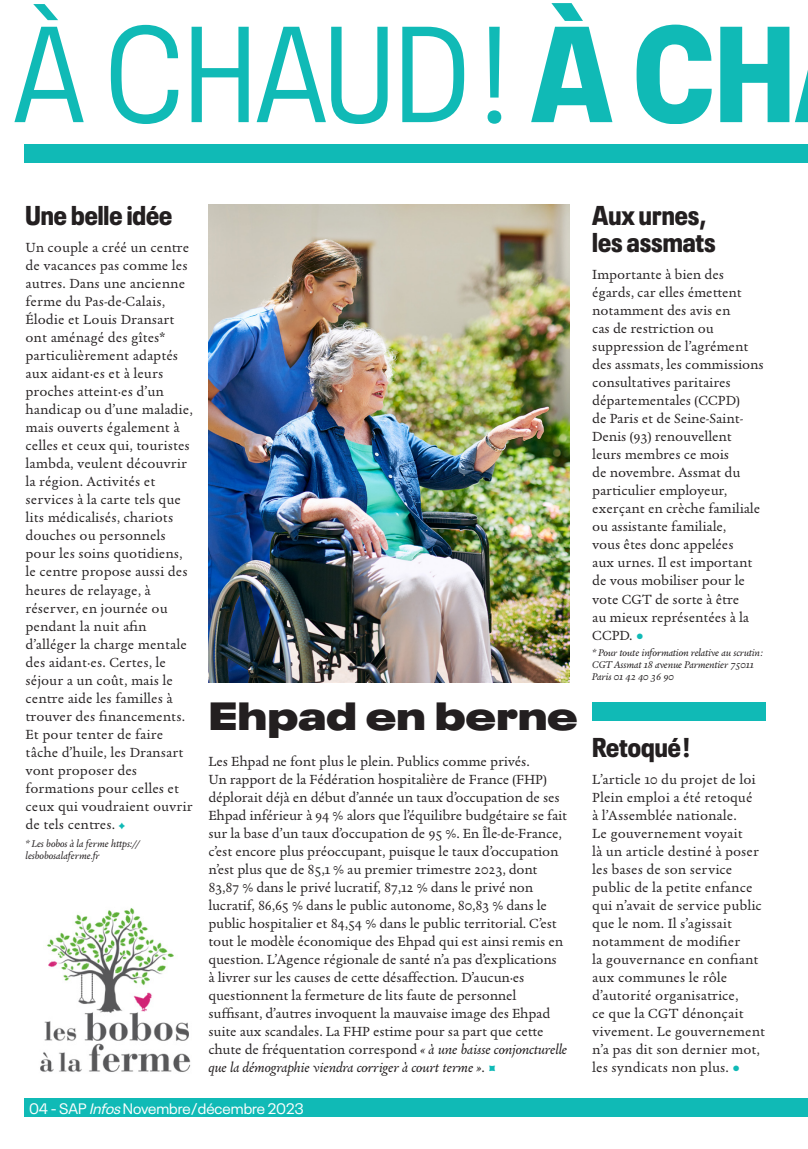
<style>
.page{position:relative;width:808px;height:1149px;background:#fff}
.page>*{position:absolute;margin:0;border:0;box-sizing:border-box;transform-origin:0 0}
.t1{font:condensed 135px "Neue Plak";color:#10bab6}
.t2{font:900 expanded 39px "Neue Plak";color:#231f20}
.t3{font:900 condensed 27px/27px "Neue Plak";color:#231f20}
.t4{font:15px "Neue Plak";color:#fff}
.t5{font:14.25px/18px "Garalda";letter-spacing:-.01em;color:#231f20}
.t6{font:italic 10.5px/12px "Garalda";letter-spacing:-.02em;color:#231f20}
.s1{font-weight:900}
.s2{font-size:12px;color:#10bab6}
.s3{font-style:italic}
.s4{color:#10bab6}
.s5{font-family:"Garalda Md";color:#10bab6}
</style>
<div class="page">
<div style="left:25px;top:1098px;width:783px;height:18px;background:#10bab6"></div>
<div style="left:25px;top:144px;width:783px;height:18px;background:#10bab6"></div>
<img style="left:208px;top:204px;width:362px;height:478px">
<div style="left:592px;top:702px;width:173px;height:18px;background:#10bab6"></div>
<img style="left:40px;top:908px;width:151px;height:164px">
<h1 class="t1" style="left:14px;top:-25px;width:782px">À CHAUD ! <span class="s1">À CH</span></h1>
<p class="t3" style="left:26px;top:199px;width:148px">Une belle idée</p>
<p class="t5" style="left:26px;top:239px;width:169px">Un couple a créé un centre de vacances pas comme les autres. Dans une ancienne ferme du Pas-de-Calais,<br>Élodie et Louis Dransart ont aménagé des gîtes* particulièrement adaptés aux aidant·es et à leurs proches atteint·es d’un handicap ou d’une maladie, mais ouverts également à celles et ceux qui, touristes lambda, veulent découvrir la région. Activités et services à la carte tels que lits médicalisés, chariots douches ou personnels pour les soins quotidiens, le centre propose aussi des heures de relayage, à réserver, en journée ou pendant la nuit afin d’alléger la charge mentale des aidant·es. Certes, le séjour a un coût, mais le centre aide les familles à trouver des financements.<br>Et pour tenter de faire tâche d’huile, les Dransart vont proposer des formations pour celles et ceux qui voudraient ouvrir de tels centres. <span class="s2">◆</span></p>
<p class="t6" style="left:26px;top:838px;width:116px">* Les bobos à la ferme https:// lesbobosalaferme.fr</p>
<p class="t2" style="left:208px;top:681px;width:371px">Ehpad en berne</p>
<p class="t5" style="left:208px;top:752px;width:361px">Les Ehpad ne font plus le plein. Publics comme privés.<br>Un rapport de la Fédération hospitalière de France (FHP) déplorait déjà en début d’année un taux d’occupation de ses Ehpad inférieur à 94 % alors que l’équilibre budgétaire se fait sur la base d’un taux d’occupation de 95 %. En Île-de-France, c’est encore plus préoccupant, puisque le taux d’occupation n’est plus que de 85,1 % au premier trimestre 2023, dont 83,87 % dans le privé lucratif, 87,12 % dans le privé non lucratif, 86,65 % dans le public autonome, 80,83 % dans le public hospitalier et 84,54 % dans le public territorial. C’est tout le modèle économique des Ehpad qui est ainsi remis en question. L’Agence régionale de santé n’a pas d’explications<br>à livrer sur les causes de cette désaffection. D’aucun·es questionnent la fermeture de lits faute de personnel suffisant, d’autres invoquent la mauvaise image des Ehpad suite aux scandales. La FHP estime pour sa part que cette chute de fréquentation correspond <span class="s3">« à une baisse conjoncturelle que la démographie viendra corriger à court terme »</span>. <span class="s4">■</span></p>
<p class="t4" style="left:29px;top:1096px;width:226px">04 - SAP <span class="s3">Infos</span>Janvier-Février 2022</p>
<p class="t4" style="left:123px;top:1096px;width:182px">Novembre/décembre 2023</p>
<p class="t3" style="left:592px;top:199px;width:125px">Aux urnes, les assmats</p>
<p class="t5" style="left:592px;top:266px;width:173px">Importante à bien des égards, car elles émettent notamment des avis en<br>cas de restriction ou suppression de l’agrément des assmats, les commissions consultatives paritaires départementales (CCPD)<br>de Paris et de Seine-Saint-<br>Denis (93) renouvellent leurs membres ce mois<br>de novembre. Assmat du particulier employeur, exerçant en crèche familiale ou assistante familiale,<br>vous êtes donc appelées<br>aux urnes. Il est important de vous mobiliser pour le vote CGT de sorte à être<br>au mieux représentées à la<br>CCPD. <span class="s5">○</span></p>
<p class="t6" style="left:592px;top:647px;width:173px">* Pour toute information relative au scrutin :<br>CGT Assmat 18 avenue Parmentier 75011<br>Paris 01 42 40 36 90</p>
<p class="t3" style="left:592px;top:730px;width:100px">Retoqué !</p>
<p class="t5" style="left:592px;top:770px;width:175px">L’article 10 du projet de loi<br>Plein emploi a été retoqué<br>à l’Assemblée nationale.<br>Le gouvernement voyait<br>là un article destiné à poser les bases de son service public de la petite enfance qui n’avait de service public que le nom. Il s’agissait notamment de modifier<br>la gouvernance en confiant aux communes le rôle d’autorité organisatrice,<br>ce que la CGT dénonçait vivement. Le gouvernement n’a pas dit son dernier mot, les syndicats non plus. <span class="s5">○</span></p>
</div>
